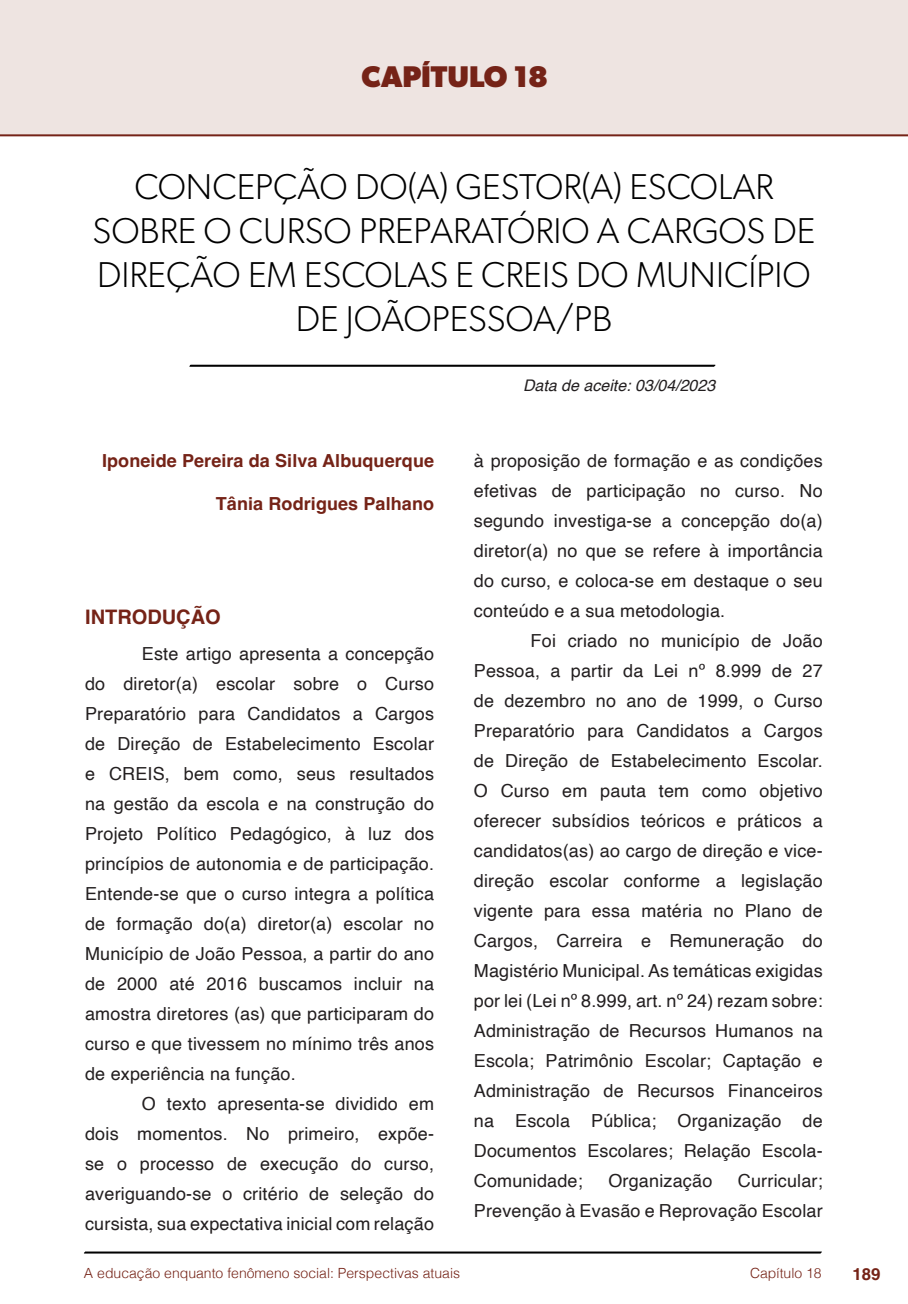
<style>
.page{position:relative;width:908px;height:1304px;background:#fff}
.page>*{position:absolute;margin:0;border:0;box-sizing:border-box;transform-origin:0 0}
.t1{font:300 36px/44px "Gibson";color:#000;text-align:center}
.t2{font:700 30px "Gibson";color:#752317}
.t3{font:700 20px "Helvetica";color:#752317}
.t4{font:18px/30px "Helvetica";letter-spacing:.01em;color:#231f20;text-align:justify}
.t5{font:700 18px "Helvetica";letter-spacing:.005em;color:#752317}
.t6{font:700 16.8px "Helvetica";color:#752317}
.t7{font:italic 16px "Helvetica";color:#231f20}
.t8{font:300 14px "Helvetica";color:#752317}
</style>
<div class="page">
<svg style="left:84px;top:1251px;width:737px;height:3px;background:#515151"></svg>
<svg style="left:189px;top:364px;width:526px;height:3px;background:#4f4f4f"></svg>
<div style="left:0;top:0;width:907px;height:136px;background:#eee4e1"></div>
<div style="left:44px;top:72px;width:68px;height:61px;background:#eee4e1"></div>
<h2 class="t2" style="left:361px;top:58px;width:188px">CAPÍTULO 18</h2>
<h1 class="t1" style="left:92px;top:164px;width:724px">CONCEPÇÃO DO(A) GESTOR(A) ESCOLAR<br>SOBRE O CURSO PREPARATÓRIO A CARGOS DE<br>DIREÇÃO EM ESCOLAS E CREIS DO MUNICÍPIO<br>DE JOÃOPESSOA/PB</h1>
<p class="t5" style="left:102px;top:450px;width:333px">Iponeide Pereira da Silva Albuquerque</p>
<p class="t5" style="left:216px;top:492px;width:220px">Tânia Rodrigues Palhano</p>
<p class="t3" style="left:85px;top:605px;width:137px">INTRODUÇÃO</p>
<p class="t4" style="left:85px;top:639px;width:350px;text-indent:57px">Este artigo apresenta a concepção do diretor(a) escolar sobre o Curso Preparatório para Candidatos a Cargos de Direção de Estabelecimento Escolar e CREIS, bem como, seus resultados na gestão da escola e na construção do Projeto Político Pedagógico, à luz dos princípios de autonomia e de participação.<br>Entende-se que o curso integra a política de formação do(a) diretor(a) escolar no Município de João Pessoa, a partir do ano de 2000 até 2016 buscamos incluir na amostra diretores (as) que participaram do curso e que tivessem no mínimo três anos de experiência na função.</p>
<p class="t4" style="left:85px;top:1089px;width:350px;text-indent:57px">O texto apresenta-se dividido em dois momentos. No primeiro, expõe&shy;se o processo de execução do curso, averiguando-se o critério de seleção do cursista, sua expectativa inicial com relação</p>
<p class="t7" style="left:523px;top:373px;width:194px">Data de aceite: 03/04/2023</p>
<p class="t4" style="left:473px;top:446px;width:350px">à proposição de formação e as condições efetivas de participação no curso. No segundo investiga-se a concepção do(a) diretor(a) no que se refere à importância do curso, e coloca-se em destaque o seu conteúdo e a sua metodologia.</p>
<p class="t4" style="left:473px;top:626px;width:350px;text-indent:57px">Foi criado no município de João Pessoa, a partir da Lei nº 8.999 de 27 de dezembro no ano de 1999, o Curso Preparatório para Candidatos a Cargos de Direção de Estabelecimento Escolar.<br>O Curso em pauta tem como objetivo oferecer subsídios teóricos e práticos a candidatos(as) ao cargo de direção e vice&shy;direção escolar conforme a legislação vigente para essa matéria no Plano de Cargos, Carreira e Remuneração do Magistério Municipal. As temáticas exigidas por lei (Lei nº 8.999, art. nº 24) rezam sobre:<br>Administração de Recursos Humanos na Escola; Patrimônio Escolar; Captação e Administração de Recursos Financeiros na Escola Pública; Organização de Documentos Escolares; Relação Escola-Comunidade;</p>
<p class="t4" style="left:473px;top:1167px;width:350px;text-align:right">Curricular;<br>Prevenção à Evasão e Reprovação Escolar</p>
<p class="t4" style="left:608px;top:1167px;width:105px">Organização</p>
<p class="t8" style="left:84px;top:1261px;width:377px">A educação enquanto fenômeno social: Perspectivas atuais</p>
<p class="t8" style="left:749px;top:1261px;width:73px">Capítulo 18</p>
<p class="t6" style="left:851px;top:1264px;width:30px">189</p>
</div>
